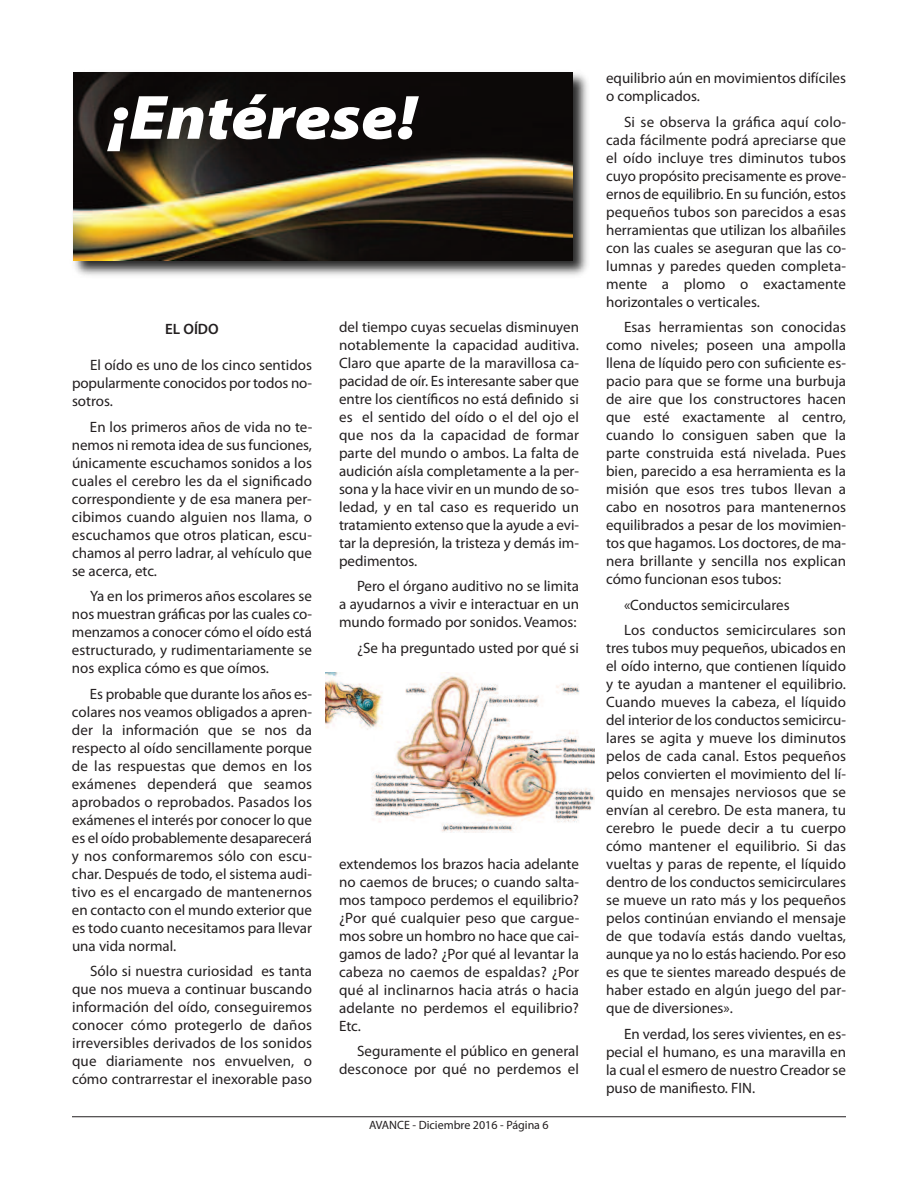
<style>
.page{position:relative;width:918px;height:1188px;background:#fff}
.page>*{position:absolute;margin:0;border:0;box-sizing:border-box;transform-origin:0 0}
.t1{font:italic 900 63px "Myriad Pro";color:#fff;scale:1.1 1}
.t2{font:15px/18px "Myriad Pro";color:#231f20;text-align:justify}
.t3{font:600 15px "Myriad Pro";color:#231f20}
.t4{font:12px "Myriad Pro";color:#231f20}
</style>
<div class="page">
<hr style="left:72px;top:1116px;width:774px;height:1px;background:#231f20">
<img style="left:74px;top:73px;width:514px;height:203px">
<img style="left:73px;top:72px;width:500px;height:188px">
<img style="left:326px;top:672px;width:269px;height:161px">
<h1 class="t1" style="left:110px;top:94px;width:281px">¡Entérese!</h1>
<p class="t3" style="left:165px;top:324px;width:55px">EL OÍDO</p>
<p class="t2" style="left:72px;top:357px;width:242px;text-indent:18px">El oído es uno de los cinco sentidos popularmente conocidos por todos no&shy;sotros.</p>
<p class="t2" style="left:72px;top:419px;width:242px;text-indent:18px">En los primeros años de vida no te&shy;nemos ni remota idea de sus funciones, únicamente escuchamos sonidos a los cuales el cerebro les da el significado correspondiente y de esa manera per&shy;cibimos cuando alguien nos llama, o escuchamos que otros platican, escu&shy;chamos al perro ladrar, al vehículo que se acerca, etc.</p>
<p class="t2" style="left:72px;top:588px;width:242px;text-indent:18px">Ya en los primeros años escolares se nos muestran gráficas por las cuales co&shy;menzamos a conocer cómo el oído está estructurado, y rudimentariamente se nos explica cómo es que oímos.</p>
<p class="t2" style="left:72px;top:686px;width:242px;text-indent:18px">Es probable que durante los años es&shy;colares nos veamos obligados a apren&shy;der la información que se nos da respecto al oído sencillamente porque de las respuestas que demos en los exámenes dependerá que seamos aprobados o reprobados. Pasados los exámenes el interés por conocer lo que es el oído probablemente desaparecerá y nos conformaremos sólo con escu&shy;char. Después de todo, el sistema audi&shy;tivo es el encargado de mantenernos en contacto con el mundo exterior que es todo cuanto necesitamos para llevar una vida normal.</p>
<p class="t2" style="left:72px;top:963px;width:242px;text-indent:18px">Sólo si nuestra curiosidad es tanta que nos mueva a continuar buscando información del oído, conseguiremos conocer cómo protegerlo de daños irreversibles derivados de los sonidos que diariamente nos envuelven, o cómo contrarrestar el inexorable paso</p>
<p class="t2" style="left:339px;top:319px;width:242px">del tiempo cuyas secuelas disminuyen notablemente la capacidad auditiva.<br>Claro que aparte de la maravillosa ca&shy;pacidad de oír. Es interesante saber que entre los científicos no está definido si es el sentido del oído o el del ojo el que nos da la capacidad de formar parte del mundo o ambos. La falta de audición aísla completamente a la per&shy;sona y la hace vivir en un mundo de so&shy;ledad, y en tal caso es requerido un tratamiento extenso que la ayude a evi&shy;tar la depresión, la tristeza y demás im&shy;pedimentos.</p>
<p class="t2" style="left:339px;top:578px;width:242px;text-indent:18px">Pero el órgano auditivo no se limita a ayudarnos a vivir e interactuar en un mundo formado por sonidos. Veamos:</p>
<p class="t2" style="left:357px;top:640px;width:223px">¿Se ha preguntado usted por qué si</p>
<p class="t2" style="left:339px;top:856px;width:242px">extendemos los brazos hacia adelante no caemos de bruces; o cuando salta&shy;mos tampoco perdemos el equilibrio? ¿Por qué cualquier peso que cargue&shy;mos sobre un hombro no hace que cai&shy;gamos de lado? ¿Por qué al levantar la cabeza no caemos de espaldas? ¿Por qué al inclinarnos hacia atrás o hacia adelante no perdemos el equilibrio?<br>Etc.</p>
<p class="t2" style="left:339px;top:1043px;width:242px;text-align:right">Seguramente el público en general desconoce por qué no perdemos el</p>
<p class="t4" style="left:369px;top:1120px;width:181px">AVANCE - Diciembre 2016 - Página 6</p>
<p class="t2" style="left:606px;top:70px;width:242px">equilibrio aún en movimientos difíciles o complicados.</p>
<p class="t2" style="left:606px;top:114px;width:242px;text-indent:18px">Si se observa la gráfica aquí colo&shy;cada fácilmente podrá apreciarse que el oído incluye tres diminutos tubos cuyo propósito precisamente es prove&shy;ernos de equilibrio. En su función, estos pequeños tubos son parecidos a esas herramientas que utilizan los albañiles con las cuales se aseguran que las co&shy;lumnas y paredes queden completa&shy;mente a plomo o exactamente horizontales o verticales.</p>
<p class="t2" style="left:606px;top:319px;width:242px;text-indent:18px">Esas herramientas son conocidas como niveles; poseen una ampolla llena de líquido pero con suficiente es&shy;pacio para que se forme una burbuja de aire que los constructores hacen que esté exactamente al centro, cuando lo consiguen saben que la parte construida está nivelada. Pues bien, parecido a esa herramienta es la misión que esos tres tubos llevan a cabo en nosotros para mantenernos equilibrados a pesar de los movimien&shy;tos que hagamos. Los doctores, de ma&shy;nera brillante y sencilla nos explican cómo funcionan esos tubos:</p>
<p class="t2" style="left:624px;top:593px;width:223px;line-height:25.5px">«Conductos semicirculares<br>Los conductos semicirculares son</p>
<p class="t2" style="left:606px;top:640px;width:242px">tres tubos muy pequeños, ubicados en el oído interno, que contienen líquido y te ayudan a mantener el equilibrio.<br>Cuando mueves la cabeza, el líquido del interior de los conductos semicircu&shy;lares se agita y mueve los diminutos pelos de cada canal. Estos pequeños pelos convierten el movimiento del lí&shy;quido en mensajes nerviosos que se envían al cerebro. De esta manera, tu cerebro le puede decir a tu cuerpo cómo mantener el equilibrio. Si das vueltas y paras de repente, el líquido dentro de los conductos semicirculares se mueve un rato más y los pequeños pelos continúan enviando el mensaje de que todavía estás dando vueltas, aunque ya no lo estás haciendo. Por eso es que te sientes mareado después de haber estado en algún juego del par&shy;que de diversiones».</p>
<p class="t2" style="left:606px;top:1026px;width:242px;text-indent:18px">En verdad, los seres vivientes, en es&shy;pecial el humano, es una maravilla en la cual el esmero de nuestro Creador se puso de manifiesto. FIN.</p>
</div>
